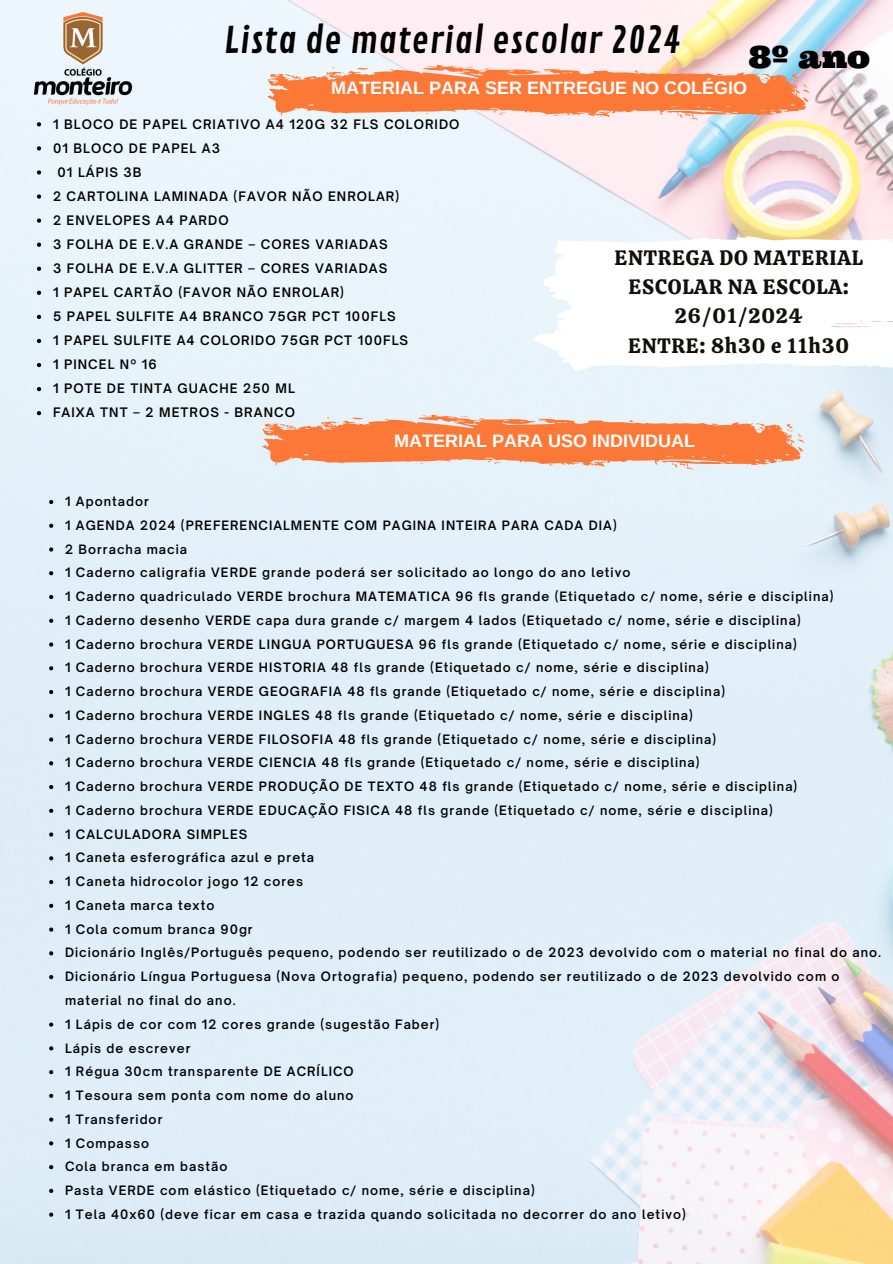
<style>
.page{position:relative;width:893px;height:1264px;background:#fff}
.page>*{position:absolute;margin:0;border:0;box-sizing:border-box;transform-origin:0 0}
.t1{font:35.85px "Contrail One";letter-spacing:.02em;color:#000}
.t2{font:30.9px "Ultra";color:#000}
.t3{font:20.7px/29.2px "Calistoga";letter-spacing:.04em;color:#100f0d;text-align:center}
.t4{font:700 18px "Arimo";color:#fff}
.t5{font:600 12.6px "Open Sauce One";letter-spacing:.085em;color:#000}
.t6{font:600 12.45px/23.7px "Open Sauce One";letter-spacing:.085em;color:#000}
</style>
<div class="page">
<img style="left:0;top:0;width:892px;height:1263px">
<img style="left:22px;top:0;width:122px;height:117px">
<svg style="left:533px;top:235px;width:359px;height:138px"></svg>
<svg style="left:37px;top:122px;width:4px;height:4px"></svg>
<svg style="left:37px;top:146px;width:4px;height:4px"></svg>
<svg style="left:37px;top:170px;width:4px;height:4px"></svg>
<svg style="left:37px;top:194px;width:4px;height:5px"></svg>
<svg style="left:37px;top:218px;width:4px;height:5px"></svg>
<svg style="left:37px;top:242px;width:4px;height:5px"></svg>
<svg style="left:37px;top:267px;width:4px;height:4px"></svg>
<svg style="left:37px;top:291px;width:4px;height:4px"></svg>
<svg style="left:37px;top:315px;width:4px;height:4px"></svg>
<svg style="left:37px;top:339px;width:4px;height:4px"></svg>
<svg style="left:37px;top:363px;width:4px;height:4px"></svg>
<svg style="left:37px;top:387px;width:4px;height:4px"></svg>
<svg style="left:37px;top:411px;width:4px;height:4px"></svg>
<svg style="left:267px;top:64px;width:542px;height:56px;background:#f69e74"></svg>
<svg style="left:262px;top:413px;width:542px;height:57px;background:#f3a27a"></svg>
<svg style="left:49px;top:500px;width:4px;height:4px"></svg>
<svg style="left:49px;top:523px;width:4px;height:5px"></svg>
<svg style="left:49px;top:547px;width:4px;height:4px"></svg>
<svg style="left:49px;top:571px;width:4px;height:4px"></svg>
<svg style="left:49px;top:595px;width:4px;height:4px"></svg>
<svg style="left:49px;top:618px;width:4px;height:5px"></svg>
<svg style="left:49px;top:642px;width:4px;height:4px"></svg>
<svg style="left:49px;top:666px;width:4px;height:4px"></svg>
<svg style="left:49px;top:690px;width:4px;height:4px"></svg>
<svg style="left:49px;top:713px;width:4px;height:5px"></svg>
<svg style="left:49px;top:737px;width:4px;height:4px"></svg>
<svg style="left:49px;top:761px;width:4px;height:4px"></svg>
<svg style="left:49px;top:785px;width:4px;height:4px"></svg>
<svg style="left:49px;top:808px;width:4px;height:4px"></svg>
<svg style="left:49px;top:832px;width:4px;height:4px"></svg>
<svg style="left:49px;top:856px;width:4px;height:4px"></svg>
<svg style="left:49px;top:880px;width:4px;height:4px"></svg>
<svg style="left:49px;top:903px;width:4px;height:4px"></svg>
<svg style="left:49px;top:927px;width:4px;height:4px"></svg>
<svg style="left:49px;top:951px;width:4px;height:4px"></svg>
<svg style="left:49px;top:975px;width:4px;height:4px"></svg>
<svg style="left:49px;top:1022px;width:4px;height:4px"></svg>
<svg style="left:49px;top:1046px;width:4px;height:4px"></svg>
<svg style="left:49px;top:1070px;width:4px;height:4px"></svg>
<svg style="left:49px;top:1093px;width:4px;height:4px"></svg>
<svg style="left:49px;top:1117px;width:4px;height:4px"></svg>
<svg style="left:49px;top:1141px;width:4px;height:4px"></svg>
<svg style="left:49px;top:1165px;width:4px;height:4px"></svg>
<svg style="left:49px;top:1188px;width:4px;height:4px"></svg>
<svg style="left:49px;top:1212px;width:4px;height:4px"></svg>
<p class="t1" style="left:224px;top:19px;width:458px">Lista de material escolar 2024</p>
<p class="t2" style="left:748px;top:36px;width:123px">8º ano</p>
<p class="t4" style="left:331px;top:78px;width:417px">MATERIAL PARA SER ENTREGUE NO COLÉGIO</p>
<p class="t5" style="left:53px;top:116px;width:408px">1 BLOCO DE PAPEL CRIATIVO A4 120G 32 FLS COLORIDO</p>
<p class="t5" style="left:53px;top:140px;width:168px">01 BLOCO DE PAPEL A3</p>
<p class="t5" style="left:57px;top:164px;width:86px">01 LÁPIS 3B</p>
<p class="t5" style="left:53px;top:188px;width:348px">2 CARTOLINA LAMINADA (FAVOR NÃO ENROLAR)</p>
<p class="t5" style="left:53px;top:212px;width:177px">2 ENVELOPES A4 PARDO</p>
<p class="t5" style="left:53px;top:236px;width:336px">3 FOLHA DE E.V.A GRANDE – CORES VARIADAS</p>
<p class="t5" style="left:53px;top:260px;width:336px">3 FOLHA DE E.V.A GLITTER – CORES VARIADAS</p>
<p class="t5" style="left:53px;top:284px;width:292px">1 PAPEL CARTÃO (FAVOR NÃO ENROLAR)</p>
<p class="t5" style="left:53px;top:308px;width:344px">5 PAPEL SULFITE A4 BRANCO 75GR PCT 100FLS</p>
<p class="t5" style="left:53px;top:332px;width:357px">1 PAPEL SULFITE A4 COLORIDO 75GR PCT 100FLS</p>
<p class="t5" style="left:53px;top:356px;width:105px">1 PINCEL Nº 16</p>
<p class="t5" style="left:53px;top:381px;width:243px">1 POTE DE TINTA GUACHE 250 ML</p>
<p class="t5" style="left:53px;top:405px;width:243px">FAIXA TNT – 2 METROS - BRANCO</p>
<p class="t3" style="left:614px;top:243px;width:250px">ENTREGA DO MATERIAL<br>ESCOLAR NA ESCOLA:<br>26/01/2024</p>
<p class="t3" style="left:628px;top:331px;width:222px">ENTRE: 8h30 e 11h30</p>
<p class="t4" style="left:394px;top:430px;width:302px">MATERIAL PARA USO INDIVIDUAL</p>
<p class="t6" style="left:65px;top:489px;width:85px">1 Apontador</p>
<p class="t6" style="left:65px;top:513px;width:553px">1 AGENDA 2024 (PREFERENCIALMENTE COM PAGINA INTEIRA PARA CADA DIA)</p>
<p class="t6" style="left:65px;top:537px;width:124px">2 Borracha macia</p>
<p class="t6" style="left:65px;top:561px;width:567px">1 Caderno caligrafia VERDE grande poderá ser solicitado ao longo do ano letivo</p>
<p class="t6" style="left:65px;top:584px;width:769px">1 Caderno quadriculado VERDE brochura MATEMATICA 96 fls grande (Etiquetado c/ nome, série e disciplina)</p>
<p class="t6" style="left:65px;top:608px;width:737px">1 Caderno desenho VERDE capa dura grande c/ margem 4 lados (Etiquetado c/ nome, série e disciplina)</p>
<p class="t6" style="left:65px;top:632px;width:733px">1 Caderno brochura VERDE LINGUA PORTUGUESA 96 fls grande (Etiquetado c/ nome, série e disciplina)</p>
<p class="t6" style="left:65px;top:655px;width:645px">1 Caderno brochura VERDE HISTORIA 48 fls grande (Etiquetado c/ nome, série e disciplina)</p>
<p class="t6" style="left:65px;top:679px;width:661px">1 Caderno brochura VERDE GEOGRAFIA 48 fls grande (Etiquetado c/ nome, série e disciplina)</p>
<p class="t6" style="left:65px;top:703px;width:629px">1 Caderno brochura VERDE INGLES 48 fls grande (Etiquetado c/ nome, série e disciplina)</p>
<p class="t6" style="left:65px;top:727px;width:652px">1 Caderno brochura VERDE FILOSOFIA 48 fls grande (Etiquetado c/ nome, série e disciplina)</p>
<p class="t6" style="left:65px;top:750px;width:636px">1 Caderno brochura VERDE CIENCIA 48 fls grande (Etiquetado c/ nome, série e disciplina)</p>
<p class="t6" style="left:65px;top:774px;width:733px">1 Caderno brochura VERDE PRODUÇÃO DE TEXTO 48 fls grande (Etiquetado c/ nome, série e disciplina)</p>
<p class="t6" style="left:65px;top:798px;width:709px">1 Caderno brochura VERDE EDUCAÇÃO FISICA 48 fls grande (Etiquetado c/ nome, série e disciplina)</p>
<p class="t6" style="left:65px;top:822px;width:184px">1 CALCULADORA SIMPLES</p>
<p class="t6" style="left:65px;top:845px;width:251px">1 Caneta esferográfica azul e preta</p>
<p class="t6" style="left:65px;top:869px;width:240px">1 Caneta hidrocolor jogo 12 cores</p>
<p class="t6" style="left:65px;top:893px;width:151px">1 Caneta marca texto</p>
<p class="t6" style="left:65px;top:917px;width:189px">1 Cola comum branca 90gr</p>
<p class="t6" style="left:65px;top:940px;width:817px">Dicionário Inglês/Português pequeno, podendo ser reutilizado o de 2023 devolvido com o material no final do ano.</p>
<p class="t6" style="left:65px;top:964px;width:776px">Dicionário Língua Portuguesa (Nova Ortografia) pequeno, podendo ser reutilizado o de 2023 devolvido com o material no final do ano.</p>
<p class="t6" style="left:65px;top:1012px;width:376px">1 Lápis de cor com 12 cores grande (sugestão Faber)</p>
<p class="t6" style="left:65px;top:1035px;width:127px">Lápis de escrever</p>
<p class="t6" style="left:65px;top:1059px;width:290px">1 Régua 30cm transparente DE ACRÍLICO</p>
<p class="t6" style="left:65px;top:1083px;width:290px">1 Tesoura sem ponta com nome do aluno</p>
<p class="t6" style="left:65px;top:1107px;width:99px">1 Transferidor</p>
<p class="t6" style="left:65px;top:1130px;width:86px">1 Compasso</p>
<p class="t6" style="left:65px;top:1154px;width:164px">Cola branca em bastão</p>
<p class="t6" style="left:65px;top:1178px;width:471px">Pasta VERDE com elástico (Etiquetado c/ nome, série e disciplina)</p>
<p class="t6" style="left:65px;top:1202px;width:622px">1 Tela 40x60 (deve ficar em casa e trazida quando solicitada no decorrer do ano letivo)</p>
</div>
